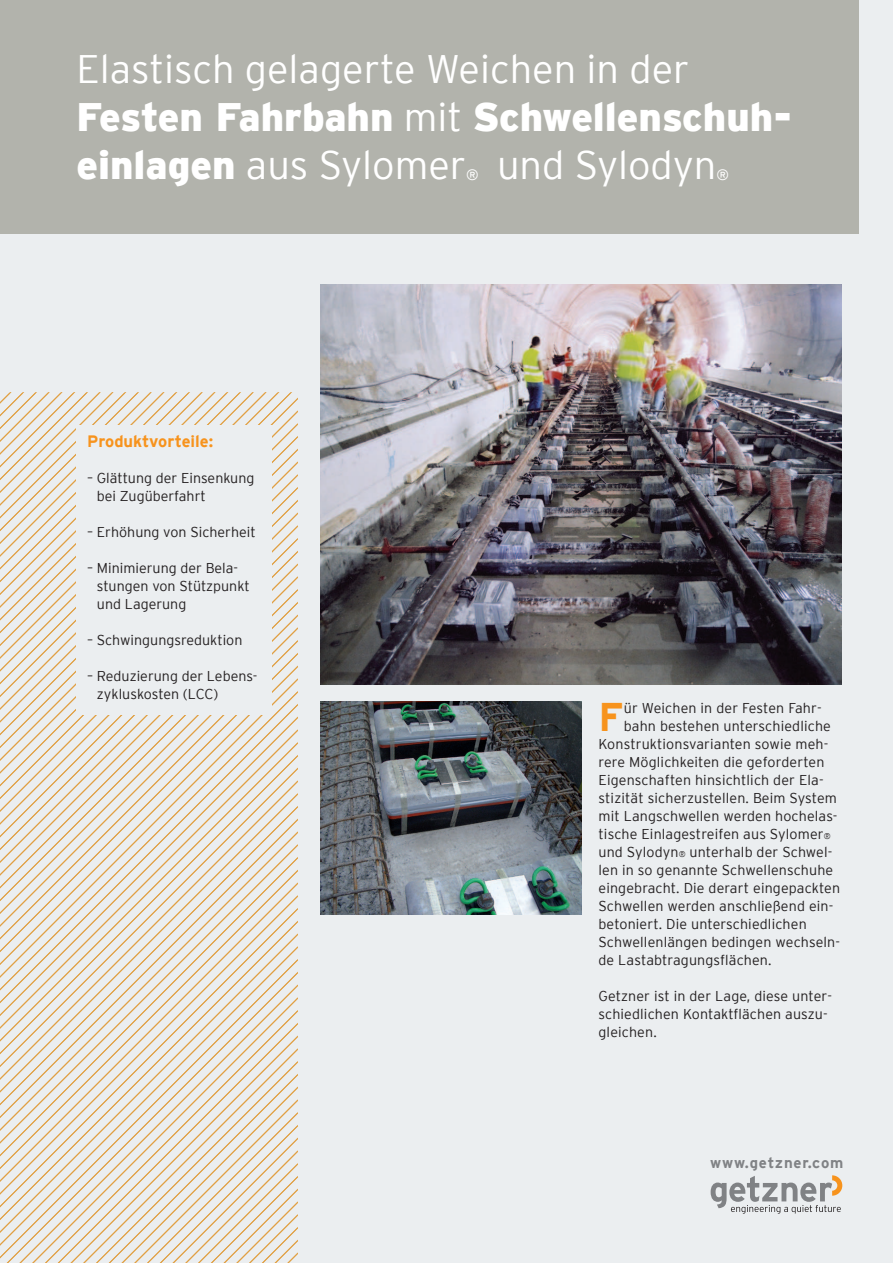
<style>
.page{position:relative;width:893px;height:1263px;background:#ebeef0}
.page>*{position:absolute;margin:0;border:0;box-sizing:border-box;transform-origin:0 0}
.t1{font:700 39.9px "Interstate";color:#f7931d}
.t2{font:300 39.75px/48px "Interstate";color:#fff}
.t3{font:700 16.5px "Interstate";color:#f7931d}
.t4{font:700 15px "Interstate";letter-spacing:.055em;color:#808285}
.t5{font:15px "Interstate";color:#fff}
.t6{font:300 14.25px/18px "Interstate";letter-spacing:.01em;color:#231f20}
.s1{font-weight:900}
.s2{font-size:8.25px}
</style>
<div class="page">
<svg style="left:711px;top:1175px;width:131px;height:39px"></svg>
<img style="left:320px;top:285px;width:522px;height:400px">
<div style="left:0;top:0;width:859px;height:234px;background:#b2b3ac"></div>
<img style="left:320px;top:702px;width:261px;height:212px">
<svg style="left:0;top:393px;width:298px;height:870px"></svg>
<h2 class="t2" style="left:77px;top:45px;width:717px">Elastisch gelagerte Weichen in der<br><span class="s1">Festen Fahrbahn</span> mit <span class="s1">Schwellenschuh&shy;einlagen</span> aus Sylomer</h2>
<h2 class="t2" style="left:497px;top:141px;width:221px">und Sylodyn</h2>
<p class="t5" style="left:466px;top:166px;width:14px">®</p>
<p class="t5" style="left:716px;top:166px;width:14px">®</p>
<p class="t3" style="left:87px;top:435px;width:128px">Produktvorteile:</p>
<p class="t6" style="left:97px;top:469px;width:159px;text-indent:-10px">– Glättung der Einsenkung bei Zugüberfahrt</p>
<p class="t6" style="left:87px;top:523px;width:170px">– Erhöhung von Sicherheit</p>
<p class="t6" style="left:97px;top:559px;width:154px;text-indent:-10px">– Minimierung der Bela&shy;stungen von Stützpunkt und Lagerung</p>
<p class="t6" style="left:87px;top:631px;width:157px">– Schwingungsreduktion</p>
<p class="t6" style="left:97px;top:667px;width:162px;text-indent:-10px">– Reduzierung der Lebens&shy;zykluskosten (LCC)</p>
<h1 class="t1" style="left:598px;top:701px;width:26px">F</h1>
<p class="t6" style="left:624px;top:699px;width:199px">ür Weichen in der Festen Fahr-</p>
<p class="t6" style="left:624px;top:717px;width:209px">bahn bestehen unterschiedliche</p>
<p class="t6" style="left:598px;top:735px;width:231px">Konstruktionsvarianten sowie meh-</p>
<p class="t6" style="left:598px;top:753px;width:227px">rere Möglichkeiten die geforderten</p>
<p class="t6" style="left:598px;top:771px;width:227px">Eigenschaften hinsichtlich der Ela-</p>
<p class="t6" style="left:598px;top:789px;width:240px">stizität sicherzustellen. Beim System</p>
<p class="t6" style="left:598px;top:807px;width:241px">mit Langschwellen werden hochelas-</p>
<p class="t6" style="left:598px;top:825px;width:234px">tische Einlagestreifen aus Sylomer<span class="s2">®</span></p>
<p class="t6" style="left:598px;top:843px;width:235px">und Sylodyn<span class="s2">®</span> unterhalb der Schwel-</p>
<p class="t6" style="left:598px;top:861px;width:236px">len in so genannte Schwellenschuhe</p>
<p class="t6" style="left:598px;top:879px;width:243px">eingebracht. Die derart eingepackten</p>
<p class="t6" style="left:598px;top:897px;width:236px">Schwellen werden anschließend ein-</p>
<p class="t6" style="left:598px;top:915px;width:210px">betoniert. Die unterschiedlichen</p>
<p class="t6" style="left:598px;top:933px;width:243px">Schwellenlängen bedingen wechseln-</p>
<p class="t6" style="left:598px;top:951px;width:175px">de Lastabtragungslächen.</p>
<p class="t6" style="left:598px;top:987px;width:235px">Getzner ist in der Lage, diese unter&shy;schiedlichen Kontaktlächen auszu&shy;gleichen.</p>
<p class="t4" style="left:710px;top:1157px;width:135px">www.getzner.com</p>
</div>
